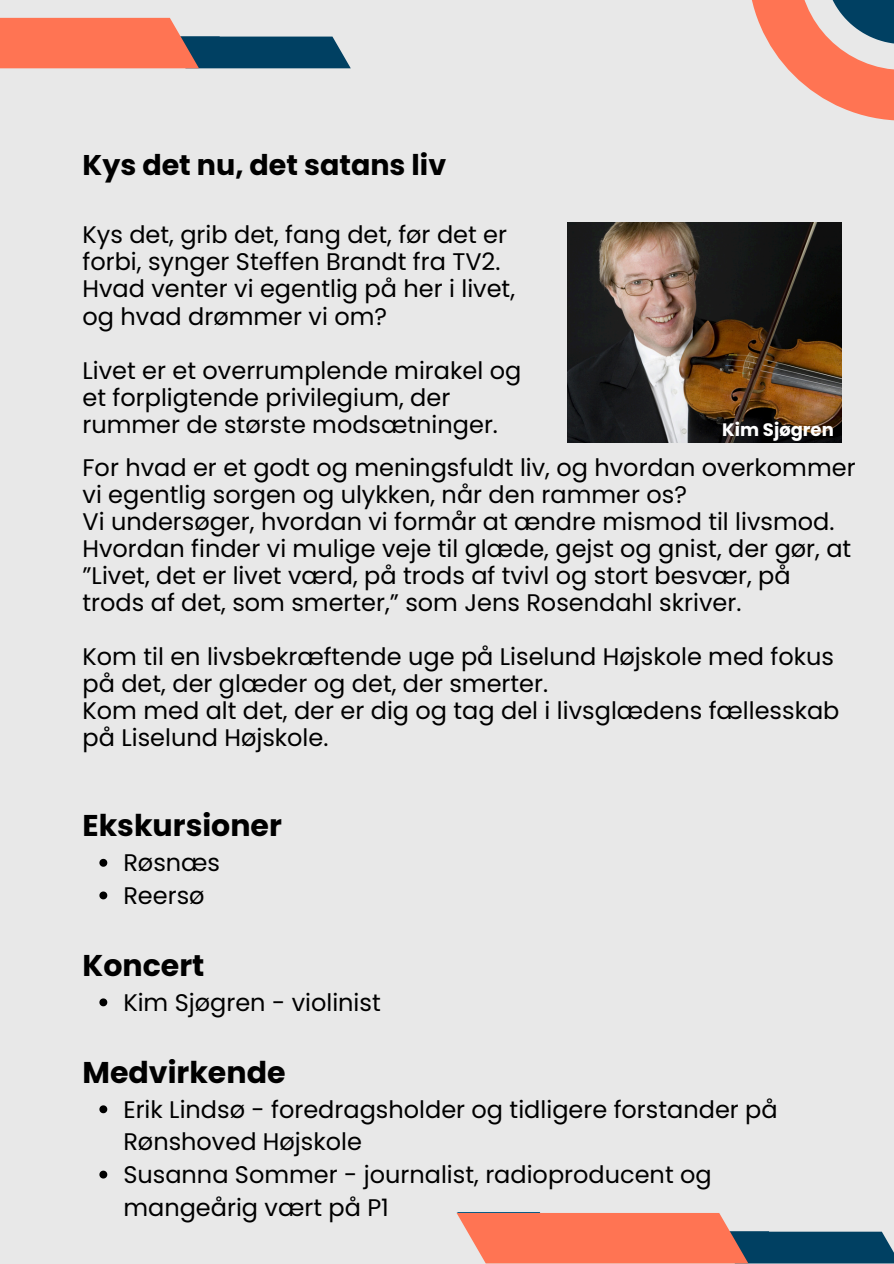
<style>
.page{position:relative;width:894px;height:1264px;background:#fff}
.page>*{position:absolute;margin:0;border:0;box-sizing:border-box;transform-origin:0 0}
.t1{font:700 30px "Poppins";color:#000}
.t2{font:700 28.5px "Poppins";color:#000}
.t3{font:24px/27px "Poppins";color:#000}
.t4{font:700 18px "Poppins";color:#fff}
</style>
<div class="page">
<div style="left:0;top:0;width:893px;height:1263px;background:#e8e8e8"></div>
<svg style="left:0;top:18px;width:350px;height:50px"></svg>
<svg style="left:752px;top:0;width:141px;height:121px"></svg>
<svg style="left:99px;top:858px;width:8px;height:8px"></svg>
<svg style="left:99px;top:891px;width:8px;height:8px"></svg>
<svg style="left:99px;top:998px;width:8px;height:8px"></svg>
<svg style="left:99px;top:1105px;width:8px;height:8px"></svg>
<svg style="left:99px;top:1170px;width:8px;height:8px"></svg>
<svg style="left:456px;top:1212px;width:437px;height:51px"></svg>
<img style="left:568px;top:222px;width:273px;height:221px">
<p class="t2" style="left:82px;top:145px;width:365px">Kys det nu, det satans liv</p>
<h1 class="t3" style="left:82px;top:221px;width:434px">Kys det, grib det, fang det, før det er forbi, synger Steffen Brandt fra TV2.<br>Hvad venter vi egentlig på her i livet, og hvad drømmer vi om?</h1>
<p class="t3" style="left:82px;top:356px;width:440px">Livet er et overrumplende mirakel og et forpligtende privilegium, der rummer de største modsætninger.</p>
<p class="t3" style="left:82px;top:454px;width:774px">For hvad er et godt og meningsfuldt liv, og hvordan overkommer vi egentlig sorgen og ulykken, når den rammer os?<br>Vi undersøger, hvordan vi formår at ændre mismod til livsmod.<br>Hvordan finder vi mulige veje til glæde, gejst og gnist, der gør, at ”Livet, det er livet værd, på trods af tvivl og stort besvær, på trods af det, som smerter,” som Jens Rosendahl skriver.</p>
<h1 class="t3" style="left:82px;top:643px;width:758px">Kom til en livsbekræftende uge på Liselund Højskole med fokus på det, der glæder og det, der smerter.<br>Kom med alt det, der er dig og tag del i livsglædens fællesskab på Liselund Højskole.</h1>
<p class="t4" style="left:722px;top:417px;width:113px">Kim Sjøgren</p>
<p class="t1" style="left:82px;top:804px;width:201px">Ekskursioner</p>
<p class="t3" style="left:123px;top:849px;width:98px">Røsnæs</p>
<h1 class="t3" style="left:123px;top:882px;width:83px">Reersø</h1>
<h2 class="t1" style="left:82px;top:944px;width:123px">Koncert</h2>
<h2 class="t3" style="left:123px;top:988px;width:259px">Kim Sjøgren - violinist</h2>
<p class="t1" style="left:82px;top:1051px;width:204px">Medvirkende</p>
<h2 class="t3" style="left:123px;top:1092px;width:655px;line-height:32.7px">Erik Lindsø - foredragsholder og tidligere forstander på<br>Rønshoved Højskole</h2>
<h2 class="t3" style="left:123px;top:1158px;width:589px;line-height:32.7px">Susanna Sommer - journalist, radioproducent og mangeårig vært på P1</h2>
</div>
